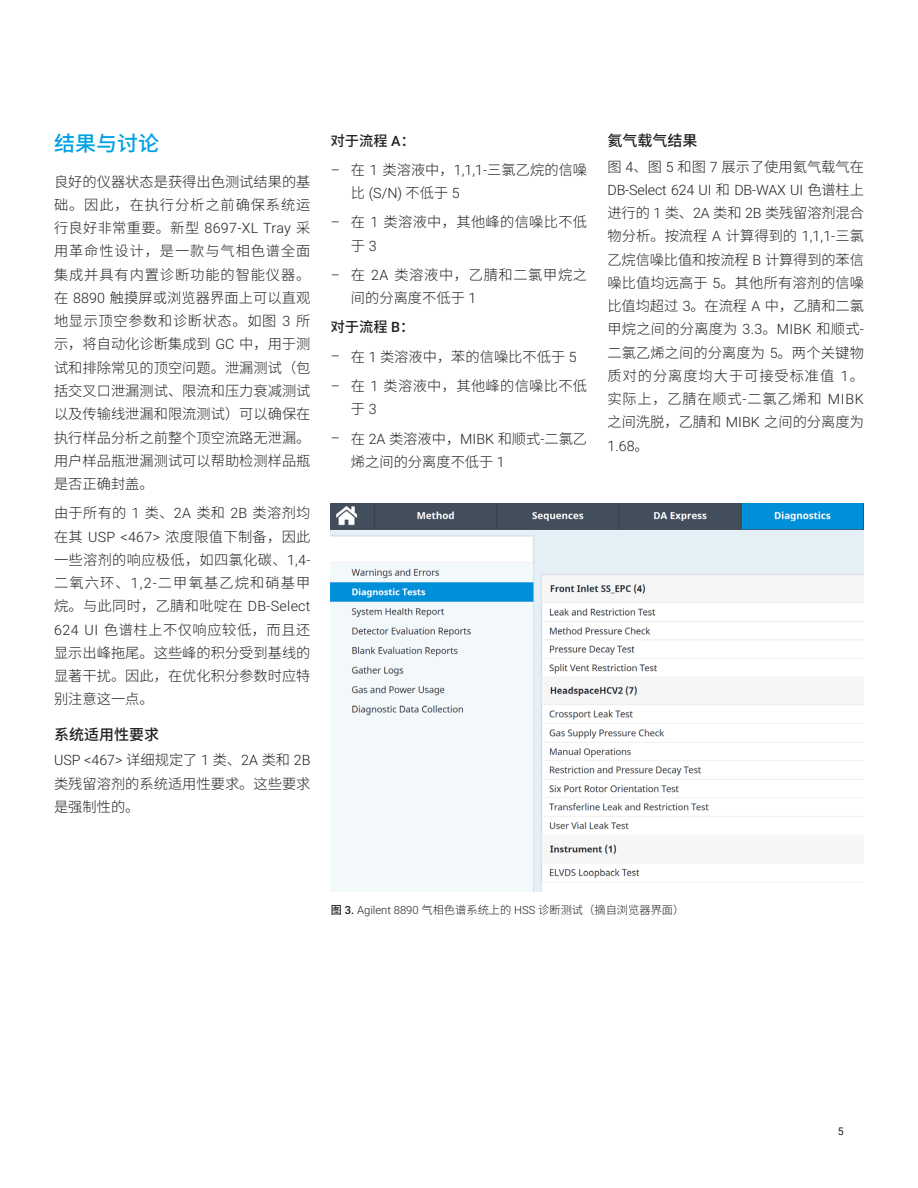
<style>
.page{position:relative;width:918px;height:1188px;background:#fff}
.page>*{position:absolute;margin:0;border:0;box-sizing:border-box;transform-origin:0 0}
.t1{font:500 21px "Noto Sans CJ Ksc";color:#00a1e3}
.t2{font:500 15px "Noto Sans CJ Ksc";color:#231f20}
.t3{font:300 14.25px/23.2px "Noto Sans CJ Ksc";color:#231f20;text-align:justify}
.t4{font:300 14.25px "Roboto";letter-spacing:-.01em;color:#231f20}
.t5{font:300 14.25px/23.2px "Noto Sans CJ Ksc";letter-spacing:.02em;color:#231f20}
.t6{font:300 14.25px/23.2px "Noto Sans CJ Ksc";letter-spacing:.045em;color:#231f20}
.t7{font:500 14.25px "Noto Sans CJ Ksc";color:#231f20}
.t8{font:300 11.25px "Noto Sans CJ Ksc";color:#231f20}
.t9{font:10.5px "Roboto";color:#231f20}
.s1{font-family:"Roboto"}
.s2{font-family:"Noto Sans CJ Ksc"}
.s3{font-weight:500}
.s4{font-family:"Roboto";font-weight:500}
</style>
<div class="page">
<img style="left:331px;top:503px;width:533px;height:389px">
<h1 class="t1" style="left:54px;top:131px;width:106px">结果与讨论</h1>
<p class="t3" style="left:54px;top:170px;width:258px">良好的仪器状态是获得出色测试结果的基础。因此，在执行分析之前确保系统运行良好非常重要。新型 <span class="s1">8697-XL Tray</span> 采用革命性设计，是一款与气相色谱全面集成并具有内置诊断功能的智能仪器。在 <span class="s1">8890</span> 触摸屏或浏览器界面上可以直观地显示顶空参数和诊断状态。如图 <span class="s1">3</span> 所示，将自动化诊断集成到 <span class="s1">GC</span> 中，用于测试和排除常见的顶空问题。泄漏测试（包括交叉口泄漏测试、限流和压力衰减测试以及传输线泄漏和限流测试）可以确保在执行样品分析之前整个顶空流路无泄漏。用户样品瓶泄漏测试可以帮助检测样品瓶是否正确封盖。</p>
<p class="t3" style="left:54px;top:502px;width:258px">由于所有的 <span class="s1">1</span> 类、<span class="s1">2A</span> 类和 <span class="s1">2B</span> 类溶剂均在其 <span class="s1">USP &lt;467&gt;</span> 浓度限值下制备，因此一些溶剂的响应极低，如四氯化碳、<span class="s1">1,4-</span>二氧六环、<span class="s1">1,2-</span>二甲氧基乙烷和硝基甲烷。与此同时，乙腈和吡啶在 <span class="s1">DB-Select 624 UI</span> 色谱柱上不仅响应较低，而且还显示出峰拖尾。这些峰的积分受到基线的显著干扰。因此，在优化积分参数时应特别注意这一点。</p>
<p class="t2" style="left:54px;top:726px;width:107px">系统适用性要求</p>
<p class="t4" style="left:54px;top:750px;width:258px">USP &lt;467&gt; <span class="s2">详细规定了</span> 1 <span class="s2">类、</span>2A <span class="s2">类和</span> 2B</p>
<p class="t3" style="left:54px;top:772px;width:258px">类残留溶剂的系统适用性要求。这些要求是强制性的。</p>
<p class="t7" style="left:331px;top:132px;width:86px">对于流程 <span class="s1">A</span>：</p>
<p class="t3" style="left:331px;top:158px;width:258px"><span class="s1">–</span> 在 <span class="s1">1</span> 类溶液中，<span class="s1">1,1,1-</span>三氯乙烷的信噪</p>
<p class="t4" style="left:351px;top:183px;width:110px"><span class="s2">比</span> (S/N) <span class="s2">不低于</span> 5</p>
<p class="t5" style="left:351px;top:211px;width:238px;text-indent:-20px"><span class="s1">–</span> 在 <span class="s1">1</span> 类溶液中，其他峰的信噪比不低于 <span class="s1">3</span></p>
<p class="t6" style="left:351px;top:263px;width:238px;text-indent:-20px"><span class="s1">–</span> 在 <span class="s1">2A</span> 类溶液中，乙腈和二氯甲烷之间的分离度不低于 <span class="s1">1</span></p>
<p class="t7" style="left:331px;top:319px;width:85px">对于流程 <span class="s1">B</span>：</p>
<p class="t3" style="left:331px;top:345px;width:247px"><span class="s1">–</span> 在 <span class="s1">1</span> 类溶液中，苯的信噪比不低于 <span class="s1">5</span></p>
<p class="t5" style="left:351px;top:374px;width:238px;text-indent:-20px"><span class="s1">–</span> 在 <span class="s1">1</span> 类溶液中，其他峰的信噪比不低于 <span class="s1">3</span></p>
<p class="t3" style="left:351px;top:427px;width:238px;text-indent:-20px"><span class="s1">–</span> 在 <span class="s1">2A</span> 类溶液中，<span class="s1">MIBK</span> 和顺式<span class="s1">-</span>二氯乙烯之间的分离度不低于 <span class="s1">1</span></p>
<p class="t2" style="left:608px;top:132px;width:91px">氦气载气结果</p>
<p class="t3" style="left:608px;top:155px;width:258px">图 <span class="s1">4</span>、图 <span class="s1">5</span> 和图 <span class="s1">7</span> 展示了使用氦气载气在</p>
<p class="t4" style="left:608px;top:180px;width:258px">DB-Select 624 UI <span class="s2">和</span> DB-WAX UI <span class="s2">色谱柱上</span></p>
<p class="t3" style="left:607px;top:202px;width:258px">进行的 <span class="s1">1</span> 类、<span class="s1">2A</span> 类和 <span class="s1">2B</span> 类残留溶剂混合物分析。按流程 <span class="s1">A</span> 计算得到的 <span class="s1">1,1,1-</span>三氯乙烷信噪比值和按流程 <span class="s1">B</span> 计算得到的苯信噪比值均远高于 <span class="s1">5</span>。其他所有溶剂的信噪比值均超过 <span class="s1">3</span>。在流程 <span class="s1">A</span> 中，乙腈和二氯甲烷之间的分离度为 <span class="s1">3.3</span>。<span class="s1">MIBK</span> 和顺式<span class="s1">-</span>二氯乙烯之间的分离度为 <span class="s1">5</span>。两个关键物质对的分离度均大于可接受标准值 <span class="s1">1</span>。实际上，乙腈在顺式<span class="s1">-</span>二氯乙烯和 <span class="s1">MIBK</span>之间洗脱，乙腈和 <span class="s1">MIBK</span> 之间的分离度为</p>
<p class="t4" style="left:607px;top:436px;width:43px">1.68<span class="s2">。</span></p>
<p class="t8" style="left:331px;top:904px;width:355px"><span class="s3">图</span> <span class="s4">3.</span> <span class="s1">Agilent 8890</span> 气相色谱系统上的 <span class="s1">HSS</span> 诊断测试（摘自浏览器界面）</p>
<p class="t9" style="left:838px;top:1124px;width:7px">5</p>
</div>
